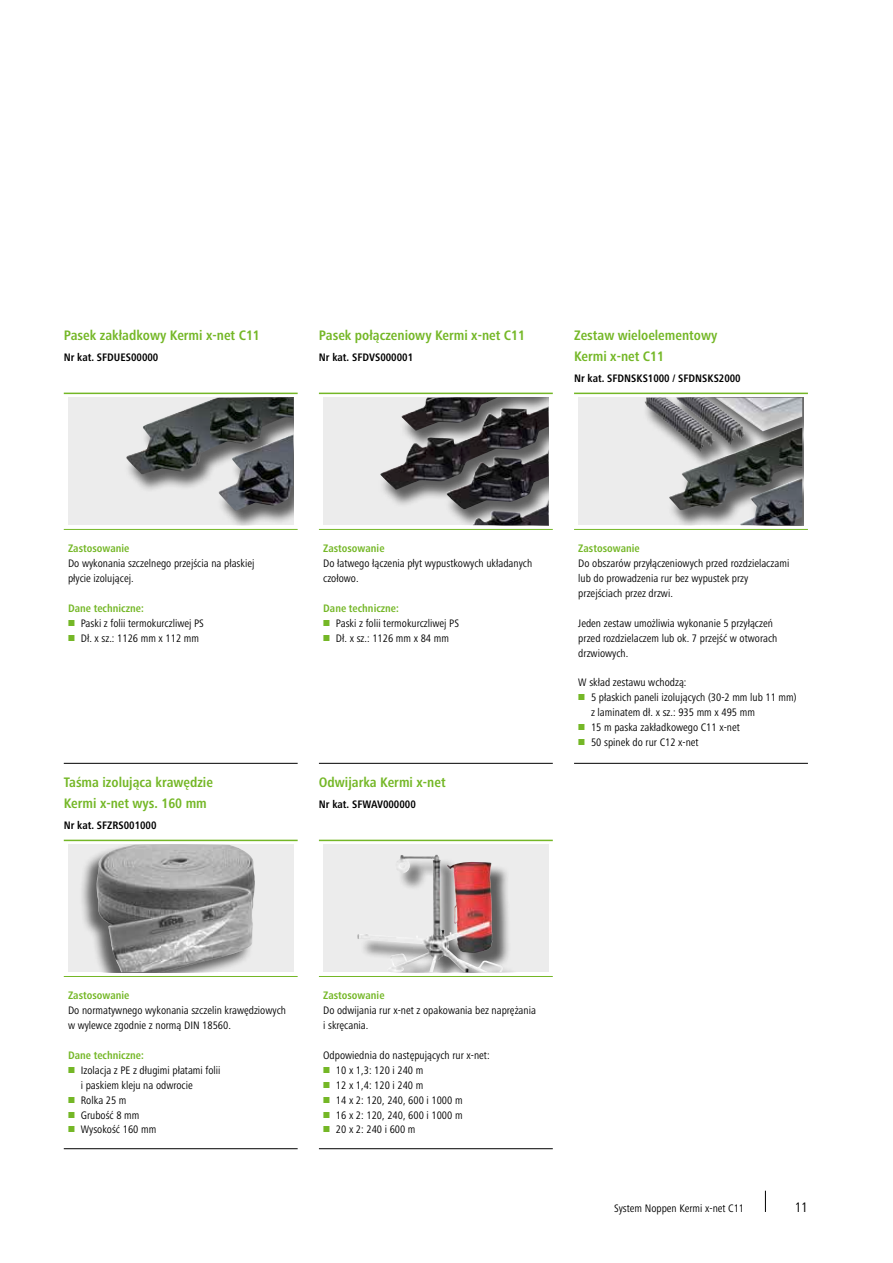
<style>
.page{position:relative;width:893px;height:1263px;background:#fff}
.page>*{position:absolute;margin:0;border:0;box-sizing:border-box;transform-origin:0 0}
.t1{font:700 condensed 14.25px/21.3px "Frutiger Next LTW1 G";color:#74b726}
.t2{font:condensed 14.25px "Frutiger Next LTW1 G";color:#000}
.t3{font:condensed 11.25px/14.9px "Frutiger Next LTW1 G";color:#000}
.t4{font:700 condensed 11.25px "Frutiger Next LTW1 G";color:#74b726}
.t5{font:700 condensed 11.25px "Frutiger Next LTW1 G";color:#000}
</style>
<div class="page">
<svg style="left:765px;top:1191px;width:1px;height:21px"></svg>
<hr style="left:64px;top:763px;width:234px;height:1px;background:#000">
<hr style="left:64px;top:393px;width:234px;height:1px;background:#74b726">
<hr style="left:64px;top:529px;width:234px;height:1px;background:#74b726">
<div style="left:68px;top:398px;width:225px;height:127px;background:#ececec"></div>
<div style="left:124px;top:398px;width:169px;height:127px;background:#000;opacity:.6"></div>
<img style="left:125px;top:398px;width:168px;height:113px">
<hr style="left:319px;top:763px;width:234px;height:1px;background:#000">
<hr style="left:319px;top:393px;width:234px;height:1px;background:#74b726">
<hr style="left:319px;top:529px;width:234px;height:1px;background:#74b726">
<div style="left:323px;top:398px;width:226px;height:127px;background:#ececec"></div>
<img style="left:380px;top:398px;width:169px;height:127px">
<hr style="left:319px;top:1148px;width:234px;height:1px;background:#000">
<hr style="left:319px;top:840px;width:234px;height:1px;background:#74b726">
<hr style="left:319px;top:976px;width:234px;height:1px;background:#74b726">
<div style="left:323px;top:845px;width:226px;height:127px;background:#ececec"></div>
<div style="left:360px;top:857px;width:162px;height:115px;background:#000;opacity:.6"></div>
<img style="left:358px;top:855px;width:145px;height:117px">
<hr style="left:574px;top:763px;width:234px;height:1px;background:#000">
<hr style="left:574px;top:393px;width:234px;height:1px;background:#74b726">
<hr style="left:574px;top:529px;width:234px;height:1px;background:#74b726">
<div style="left:578px;top:398px;width:226px;height:127px;background:#ececec"></div>
<div style="left:611px;top:398px;width:193px;height:127px;background:#000;opacity:.6"></div>
<img style="left:676px;top:398px;width:126px;height:33px">
<hr style="left:64px;top:1148px;width:234px;height:1px;background:#000">
<hr style="left:64px;top:840px;width:234px;height:1px;background:#74b726">
<hr style="left:64px;top:976px;width:234px;height:1px;background:#74b726">
<div style="left:68px;top:845px;width:225px;height:127px;background:#ececec"></div>
<div style="left:79px;top:845px;width:177px;height:127px;background:#000;opacity:.6"></div>
<img style="left:97px;top:845px;width:158px;height:127px">
<p class="t1" style="left:64px;top:324px;width:198px">Pasek zakładkowy Kermi x-net C11</p>
<p class="t5" style="left:64px;top:351px;width:96px">Nr kat. SFDUES00000</p>
<p class="t1" style="left:319px;top:324px;width:208px">Pasek połączeniowy Kermi x-net C11</p>
<p class="t5" style="left:319px;top:351px;width:96px">Nr kat. SFDVS000001</p>
<p class="t1" style="left:574px;top:324px;width:145px">Zestaw wieloelementowy<br>Kermi x-net C11</p>
<p class="t5" style="left:574px;top:372px;width:168px">Nr kat. SFDNSKS1000 / SFDNSKS2000</p>
<p class="t4" style="left:68px;top:542px;width:63px">Zastosowanie</p>
<p class="t3" style="left:68px;top:556px;width:188px">Do wykonania szczelnego przejścia na płaskiej płycie izolującej.</p>
<p class="t4" style="left:68px;top:602px;width:77px">Dane techniczne:</p>
<p class="t3" style="left:81px;top:616px;width:125px">Paski z folii termokurczliwej PS<br>Dł. x sz.: 1126 mm x 112 mm</p>
<p class="t1" style="left:64px;top:771px;width:151px">Taśma izolująca krawędzie<br>Kermi x-net wys. 160 mm</p>
<p class="t5" style="left:64px;top:819px;width:94px">Nr kat. SFZRS001000</p>
<p class="t4" style="left:323px;top:542px;width:63px">Zastosowanie</p>
<p class="t3" style="left:323px;top:556px;width:211px">Do łatwego łączenia płyt wypustkowych układanych czołowo.</p>
<p class="t4" style="left:323px;top:602px;width:77px">Dane techniczne:</p>
<p class="t3" style="left:336px;top:616px;width:125px">Paski z folii termokurczliwej PS<br>Dł. x sz.: 1126 mm x 84 mm</p>
<p class="t1" style="left:319px;top:771px;width:128px">Odwijarka Kermi x-net</p>
<p class="t5" style="left:319px;top:798px;width:98px">Nr kat. SFWAV000000</p>
<p class="t4" style="left:578px;top:542px;width:63px">Zastosowanie</p>
<p class="t3" style="left:578px;top:556px;width:212px">Do obszarów przyłączeniowych przed rozdzielaczami lub do prowadzenia rur bez wypustek przy przejściach przez drzwi.</p>
<p class="t3" style="left:578px;top:616px;width:201px">Jeden zestaw umożliwia wykonanie 5 przyłączeń przed rozdzielaczem lub ok. 7 przejść w otworach drzwiowych.</p>
<p class="t3" style="left:591px;top:675px;width:207px;text-indent:-13px">W skład zestawu wchodzą:<br>5 płaskich paneli izolujących (30-2 mm lub 11 mm) z laminatem dł. x sz.: 935 mm x 495 mm<br>15 m paska zakładkowego C11 x-net<br>50 spinek do rur C12 x-net</p>
<p class="t4" style="left:68px;top:989px;width:63px">Zastosowanie</p>
<p class="t3" style="left:68px;top:1003px;width:220px">Do normatywnego wykonania szczelin krawędziowych w wylewce zgodnie z normą DIN 18560.</p>
<p class="t4" style="left:68px;top:1049px;width:77px">Dane techniczne:</p>
<p class="t3" style="left:81px;top:1063px;width:141px">Izolacja z PE z długimi płatami folii i paskiem kleju na odwrocie<br>Rolka 25 m<br>Grubość 8 mm<br>Wysokość 160 mm</p>
<p class="t4" style="left:323px;top:989px;width:63px">Zastosowanie</p>
<p class="t3" style="left:323px;top:1003px;width:214px">Do odwijania rur x-net z opakowania bez naprężania i skręcania.</p>
<p class="t3" style="left:336px;top:1048px;width:155px;text-indent:-13px">Odpowiednia do następujących rur x-net:<br>10 x 1,3: 120 i 240 m<br>12 x 1,4: 120 i 240 m<br>14 x 2: 120, 240, 600 i 1000 m<br>16 x 2: 120, 240, 600 i 1000 m<br>20 x 2: 240 i 600 m</p>
<p class="t3" style="left:614px;top:1201px;width:131px">System Noppen Kermi x-net C11</p>
<p class="t2" style="left:795px;top:1199px;width:15px">11</p>
</div>
